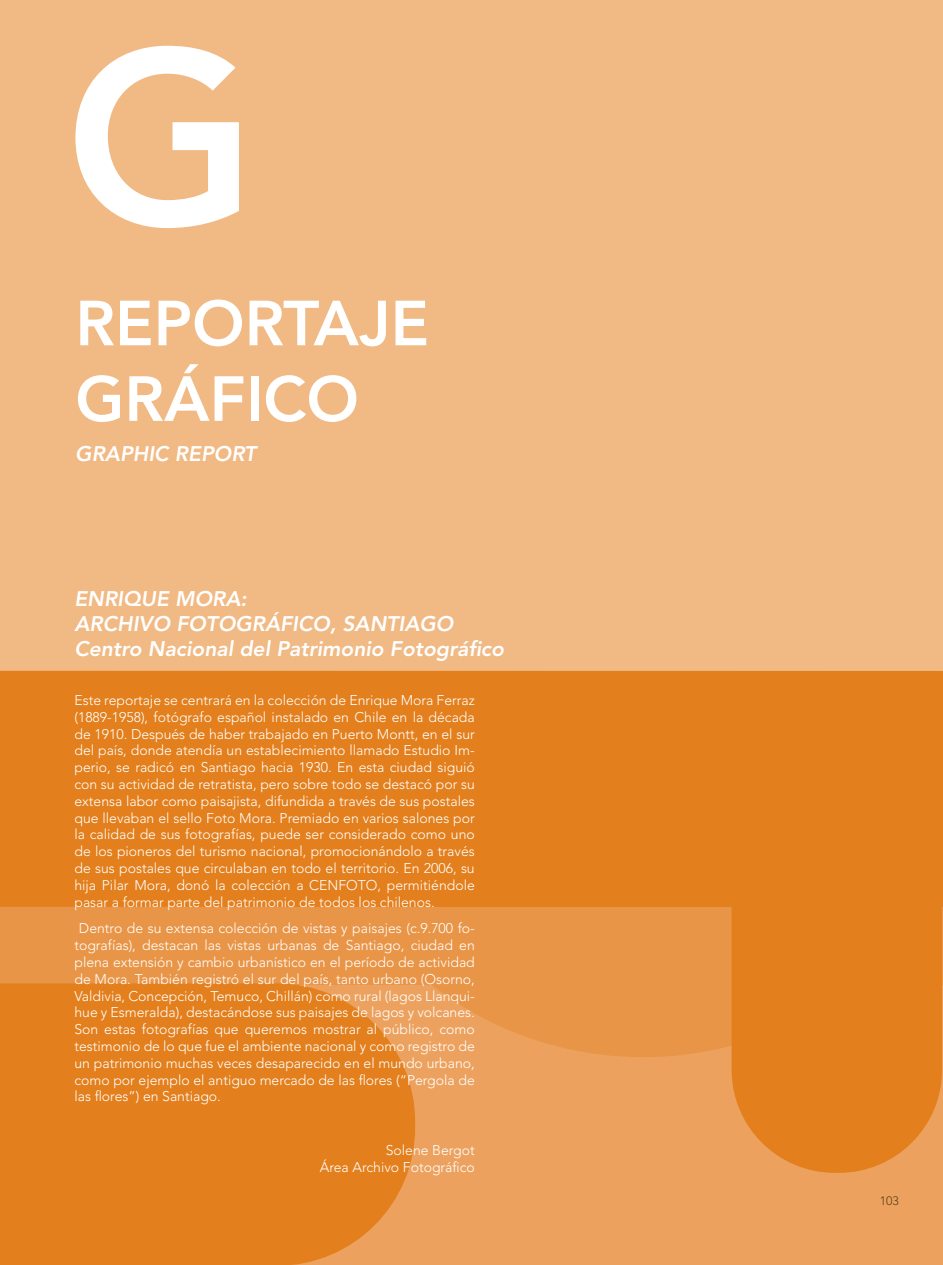
<style>
.page{position:relative;width:943px;height:1265px;background:#fff}
.page>*{position:absolute;margin:0;border:0;box-sizing:border-box;transform-origin:0 0}
.t1{font:800 245px "Avenir LT Std";color:#fff}
.t2{font:800 63px/75.6px "Avenir LT Std";color:#fff}
.t3{font:italic 800 21px/25.2px "Avenir LT Std";color:#fff}
.t4{font:300 14px/16.8px "Avenir LT Std";color:#fff;text-align:justify}
.t5{font:300 12.25px "Avenir LT Std";color:#574319}
</style>
<div class="page">
<div style="left:0;top:0;width:943px;height:865px;background:#f1b984"></div>
<div style="left:0;top:872px;width:943px;height:393px;background:#e99547"></div>
<div style="left:0;top:671px;width:943px;height:236px;background:#e37f1c"></div>
<div style="left:0;top:985px;width:943px;height:280px;background:#eca25e"></div>
<svg style="left:432px;top:985px;width:299px;height:72px;fill:#e99547"></svg>
<div style="left:731px;top:765px;width:211px;height:408px;background:#e37f1c;border-radius:103px"></div>
<svg style="left:0;top:983px;width:415px;height:282px;background:#e38120"></svg>
<h1 class="t1" style="left:65px;top:-6px;width:192px">G</h1>
<h2 class="t2" style="left:75px;top:286px;width:355px">REPORTAJE<br>GRÁFICO</h2>
<h3 class="t3" style="left:75px;top:442px;width:182px">GRAPHIC REPORT</h3>
<h3 class="t3" style="left:74px;top:586px;width:431px">ENRIQUE MORA:<br>ARCHIVO FOTOGRÁFICO, SANTIAGO<br>Centro Nacional del Patrimonio Fotográfico</h3>
<p class="t4" style="left:74px;top:692px;width:402px">Este reportaje se centrará en la colección de Enrique Mora Ferraz (1889-1958), fotógrafo español instalado en Chile en la década de 1910. Después de haber trabajado en Puerto Montt, en el sur del país, donde atendía un establecimiento llamado Estudio Im&shy;perio, se radicó en Santiago hacia 1930. En esta ciudad siguió con su actividad de retratista, pero sobre todo se destacó por su extensa labor como paisajista, difundida a través de sus postales que llevaban el sello Foto Mora. Premiado en varios salones por la calidad de sus fotografías, puede ser considerado como uno de los pioneros del turismo nacional, promocionándolo a través de sus postales que circulaban en todo el territorio. En 2006, su hija Pilar Mora, donó la colección a CENFOTO, permitiéndole pasar a formar parte del patrimonio de todos los chilenos.</p>
<p class="t4" style="left:74px;top:920px;width:402px;text-indent:5px">Dentro de su extensa colección de vistas y paisajes (c.9.700 fo&shy;tografías), destacan las vistas urbanas de Santiago, ciudad en plena extensión y cambio urbanístico en el período de actividad de Mora. También registró el sur del país, tanto urbano (Osorno, Valdivia, Concepción, Temuco, Chillán) como rural (lagos Llanqui&shy;hue y Esmeralda), destacándose sus paisajes de lagos y volcanes.<br>Son estas fotografías que queremos mostrar al público, como testimonio de lo que fue el ambiente nacional y como registro de un patrimonio muchas veces desaparecido en el mundo urbano, como por ejemplo el antiguo mercado de las flores (“Pergola de las flores”) en Santiago.</p>
<p class="t4" style="left:320px;top:1142px;width:156px;text-align:right">Solene Bergot<br>Área Archivo Fotográfico</p>
<p class="t5" style="left:879px;top:1194px;width:21px">103</p>
</div>
